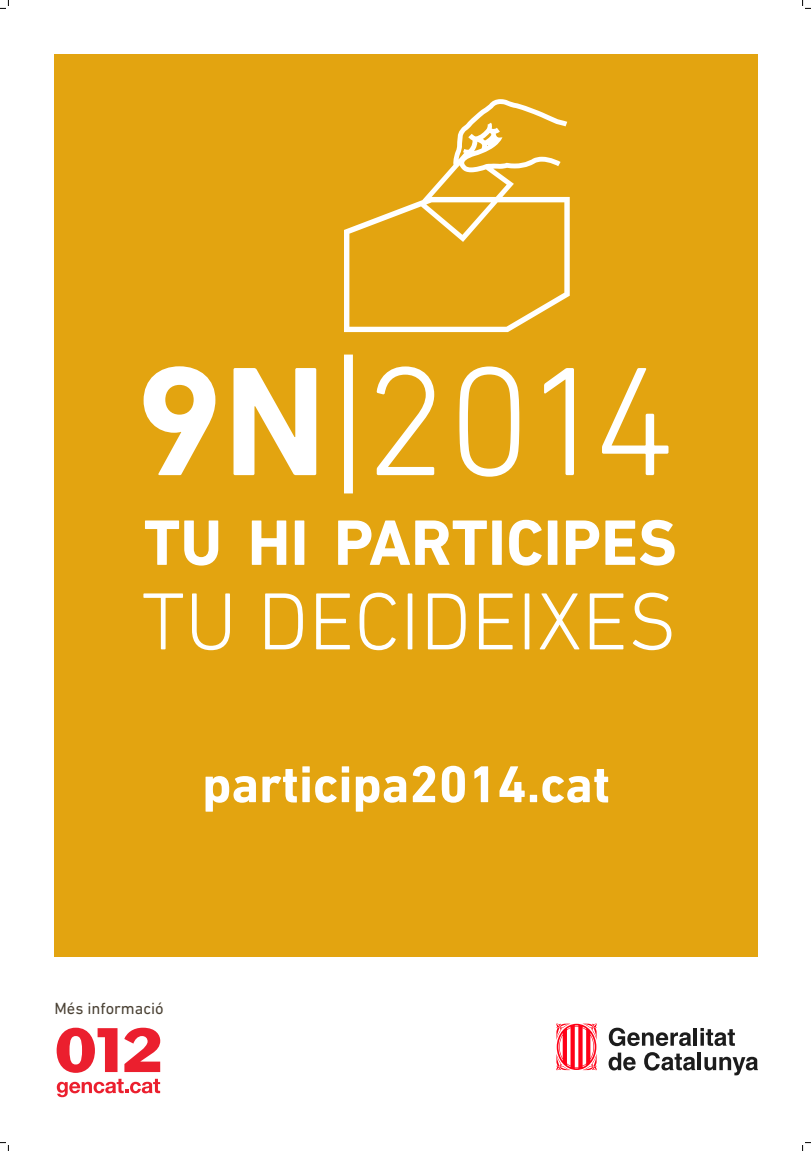
<style>
.page{position:relative;width:811px;height:1151px;background:#fff}
.page>*{position:absolute;margin:0;border:0;box-sizing:border-box;transform-origin:0 0}
.t1{font:300 157.44px "DIN Next LT Pro";color:#fff}
.t2{font:300 82.28px "DIN Next LT Pro";color:#fff}
.t3{font:700 65.24px "DIN Next LT Pro";color:#fff}
.t4{font:700 52.72px "DIN Next LT Pro";color:#fff}
.t5{font:16.48px "DIN Next LT Pro";color:#4a4134}
.s1{font-weight:700}
</style>
<div class="page">
<div style="left:55px;top:54px;width:703px;height:902px;background:#e3a410"></div>
<svg style="left:556px;top:1023px;width:40px;height:47px"></svg>
<svg style="left:608px;top:1027px;width:83px;height:19px"></svg>
<hr style="left:693px;top:1028px;width:4px;height:17px;background:#1c1c1c">
<svg style="left:700px;top:1028px;width:34px;height:18px"></svg>
<svg style="left:608px;top:1052px;width:27px;height:18px"></svg>
<svg style="left:644px;top:1052px;width:51px;height:18px"></svg>
<hr style="left:697px;top:1052px;width:4px;height:18px;background:#1c1c1c">
<svg style="left:704px;top:1056px;width:54px;height:19px"></svg>
<svg style="left:57px;top:1027px;width:103px;height:70px"></svg>
<div style="left:344px;top:354px;width:9px;height:139px;background:#fff"></div>
<svg style="left:344px;top:99px;width:225px;height:233px"></svg>
<svg style="left:0;top:0;width:9px;height:9px"></svg>
<svg style="left:0;top:1142px;width:9px;height:9px"></svg>
<svg style="left:802px;top:0;width:8px;height:9px"></svg>
<svg style="left:802px;top:1142px;width:8px;height:9px"></svg>
<p class="t1" style="left:136px;top:331px;width:542px"><span class="s1">9N</span> 2014</p>
<p class="t3" style="left:144px;top:504px;width:534px">TU HI PARTICIPES</p>
<p class="t2" style="left:142px;top:574px;width:536px">TU DECIDEIXES</p>
<p class="t4" style="left:202px;top:753px;width:409px">participa2014.cat</p>
<p class="t5" style="left:55px;top:999px;width:111px">Més informació</p>
</div>
